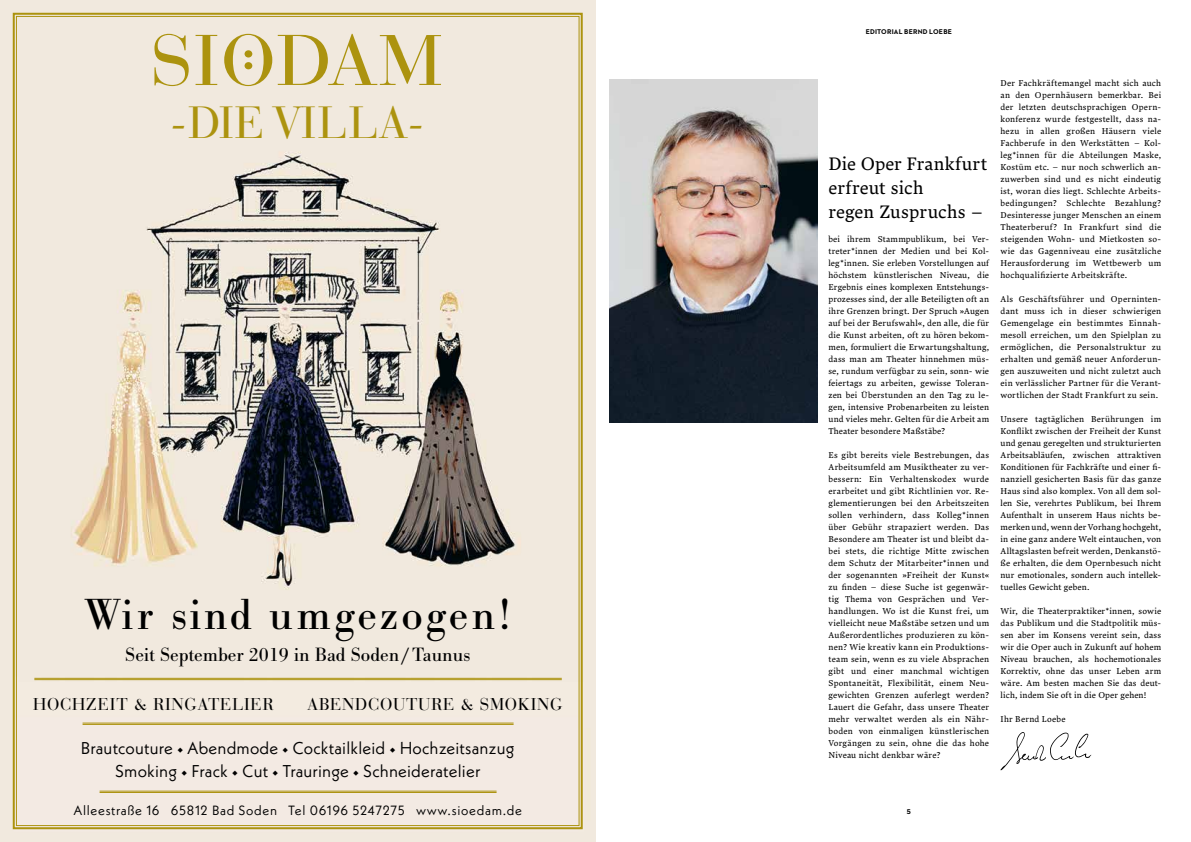
<style>
.page{position:relative;width:1191px;height:842px;background:#fff}
.page>*{position:absolute;margin:0;border:0;box-sizing:border-box;transform-origin:0 0}
.t1{font:45.2px "Bodoni URW";letter-spacing:.07em;color:#000}
.t2{font:44.8px "Bauer Bodoni CE";letter-spacing:.015em;color:#ac930f}
.t3{font:20px "Bodoni URW";color:#000}
.t4{font:18px/24px "Lava Std";letter-spacing:.005em;color:#000}
.t5{font:17px/23px "Neue Kabel";letter-spacing:.01em;color:#000;text-align:center}
.t6{font:17px "Bauer Bodoni CE";letter-spacing:.04em;color:#000}
.t7{font:13.3px "Neue Kabel";letter-spacing:.05em;color:#000}
.t8{font:8.5px/12px "Lava Std";letter-spacing:.02em;color:#000;text-align:justify}
.t9{font:700 7px "Neutraface 2 Text";letter-spacing:.03em;color:#000}
</style>
<div class="page">
<svg style="left:12px;top:12px;width:572px;height:818px;background:#dcd3c5"></svg>
<img style="left:609px;top:80px;width:208px;height:342px">
<svg style="left:1000px;top:732px;width:91px;height:38px"></svg>
<h2 class="t2" style="left:170px;top:96px;width:256px">-DIE VILLA-</h2>
<h1 class="t1" style="left:85px;top:588px;width:427px">Wir sind umgezogen!</h1>
<h3 class="t3" style="left:125px;top:643px;width:346px">Seit September 2019 in Bad Soden/Taunus</h3>
<h3 class="t6" style="left:33px;top:693px;width:242px">HOCHZEIT &amp; RINGATELIER</h3>
<h3 class="t6" style="left:307px;top:693px;width:257px">ABENDCOUTURE &amp; SMOKING</h3>
<h3 class="t5" style="left:81px;top:736px;width:435px">Brautcouture • Abendmode • Cocktailkleid • Hochzeitsanzug<br>Smoking • Frack • Cut • Trauringe • Schneideratelier</h3>
<h3 class="t7" style="left:73px;top:802px;width:450px">Alleestraße 16 65812 Bad Soden Tel 06196 5247275 www.sioedam.de</h3>
<p class="t9" style="left:865px;top:27px;width:88px">EDITORIAL BERND LOEBE</p>
<h3 class="t4" style="left:828px;top:151px;width:160px">Die Oper Frankfurt erfreut sich<br>regen Zuspruchs –</h3>
<p class="t8" style="left:828px;top:233px;width:162px">bei ihrem Stammpublikum, bei Ver&shy;treter*innen der Medien und bei Kol&shy;leg*innen. Sie erleben Vorstellungen auf höchstem künstlerischen Niveau, die Ergebnis eines komplexen Entstehungs&shy;prozesses sind, der alle Beteiligten oft an ihre Grenzen bringt. Der Spruch »Augen auf bei der Berufswahl«, den alle, die für die Kunst arbeiten, oft zu hören bekom&shy;men, formuliert die Erwartungshaltung, dass man am Theater hinnehmen müs&shy;se, rundum verfügbar zu sein, sonn- wie feiertags zu arbeiten, gewisse Toleran&shy;zen bei Überstunden an den Tag zu le&shy;gen, intensive Probenarbeiten zu leisten und vieles mehr. Gelten für die Arbeit am Theater besondere Maßstäbe?</p>
<p class="t8" style="left:828px;top:449px;width:162px">Es gibt bereits viele Bestrebungen, das Arbeitsumfeld am Musiktheater zu ver&shy;bessern: Ein Verhaltenskodex wurde erarbeitet und gibt Richtlinien vor. Re&shy;glementierungen bei den Arbeitszeiten sollen verhindern, dass Kolleg*innen über Gebühr strapaziert werden. Das Besondere am Theater ist und bleibt da&shy;bei stets, die richtige Mitte zwischen dem Schutz der Mitarbeiter*innen und der sogenannten »Freiheit der Kunst« zu finden – diese Suche ist gegenwär&shy;tig Thema von Gesprächen und Ver&shy;handlungen. Wo ist die Kunst frei, um vielleicht neue Maßstäbe setzen und um Außerordentliches produzieren zu kön&shy;nen? Wie kreativ kann ein Produktions&shy;team sein, wenn es zu viele Absprachen gibt und einer manchmal wichtigen Spontaneität, Flexibilität, einem Neu&shy;gewichten Grenzen auferlegt werden?<br>Lauert die Gefahr, dass unsere Theater mehr verwaltet werden als ein Nähr&shy;boden von einmaligen künstlerischen Vorgängen zu sein, ohne die das hohe Niveau nicht denkbar wäre?</p>
<p class="t8" style="left:1000px;top:77px;width:162px">Der Fachkräftemangel macht sich auch an den Opernhäusern bemerkbar. Bei der letzten deutschsprachigen Opern&shy;konferenz wurde festgestellt, dass na&shy;hezu in allen großen Häusern viele Fachberufe in den Werkstätten – Kol&shy;leg*innen für die Abteilungen Maske, Kostüm etc. – nur noch schwerlich an&shy;zuwerben sind und es nicht eindeutig ist, woran dies liegt. Schlechte Arbeits&shy;bedingungen? Schlechte Bezahlung?<br>Desinteresse junger Menschen an einem Theaterberuf? In Frankfurt sind die steigenden Wohn- und Mietkosten so&shy;wie das Gagenniveau eine zusätzliche Herausforderung im Wettbewerb um hochqualifizierte Arbeitskräfte.</p>
<p class="t8" style="left:1000px;top:293px;width:162px">Als Geschäftsführer und Operninten&shy;dant muss ich in dieser schwierigen Gemengelage ein bestimmtes Einnah&shy;mesoll erreichen, um den Spielplan zu ermöglichen, die Personalstruktur zu erhalten und gemäß neuer Anforderun&shy;gen auszuweiten und nicht zuletzt auch ein verlässlicher Partner für die Verant&shy;wortlichen der Stadt Frankfurt zu sein.</p>
<p class="t8" style="left:1000px;top:413px;width:162px">Unsere tagtäglichen Berührungen im Konflikt zwischen der Freiheit der Kunst und genau geregelten und strukturierten Arbeitsabläufen, zwischen attraktiven Konditionen für Fachkräfte und einer fi&shy;nanziell gesicherten Basis für das ganze Haus sind also komplex. Von all dem sol&shy;len Sie, verehrtes Publikum, bei Ihrem Aufenthalt in unserem Haus nichts be&shy;merken und, wenn der Vorhang hochgeht, in eine ganz andere Welt eintauchen, von Alltagslasten befreit werden, Denkanstö&shy;ße erhalten, die dem Opernbesuch nicht nur emotionales, sondern auch intellek&shy;tuelles Gewicht geben.</p>
<p class="t8" style="left:1000px;top:605px;width:162px">Wir, die Theaterpraktiker*innen, sowie das Publikum und die Stadtpolitik müs&shy;sen aber im Konsens vereint sein, dass wir die Oper auch in Zukunft auf hohem Niveau brauchen, als hochemotionales Korrektiv, ohne das unser Leben arm wäre. Am besten machen Sie das deut&shy;lich, indem Sie oft in die Oper gehen!</p>
<p class="t8" style="left:1000px;top:713px;width:67px">Ihr Bernd Loebe</p>
<p class="t9" style="left:906px;top:807px;width:6px">5</p>
</div>
